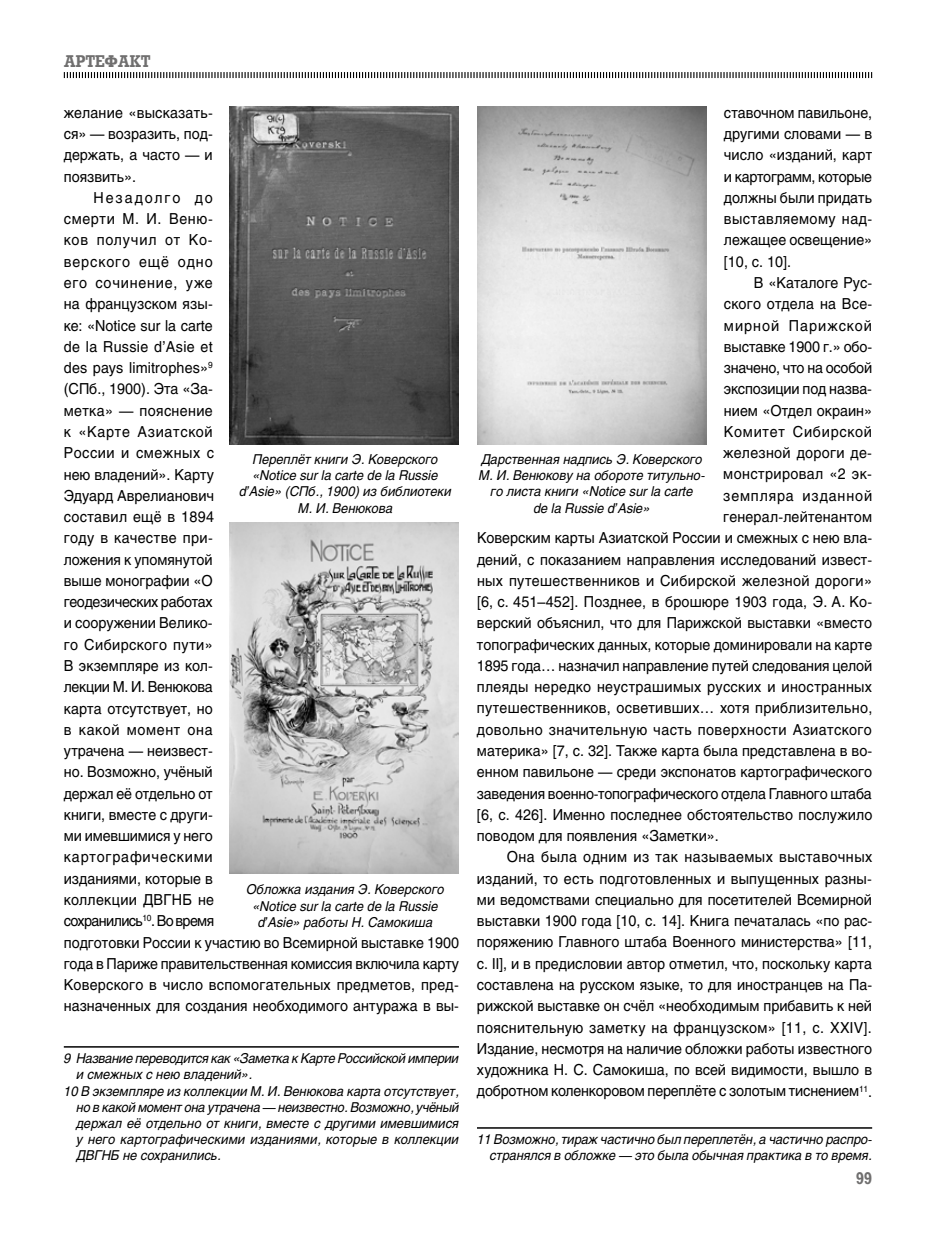
<style>
.page{position:relative;width:936px;height:1234px;background:#fff}
.page>*{position:absolute;margin:0;border:0;box-sizing:border-box;transform-origin:0 0}
.t1{font:700 16.5px "Rodeo C";color:#706f6f;scale:.9 1}
.t2{font:15px/21.3px "Helios C";color:#000;text-align:justify;scale:.95 1}
.t3{font:15px "Helios C";letter-spacing:.02em;color:#000;scale:.95 1}
.t4{font:15px "Helios C";letter-spacing:.025em;color:#000;scale:.95 1}
.t5{font:15px "Helios C";letter-spacing:-.02em;color:#000;scale:.95 1}
.t6{font:15px "Helios C";letter-spacing:.03em;color:#000;scale:.95 1}
.t7{font:15px "Helios C";letter-spacing:.05em;color:#000;scale:.95 1}
.t8{font:15px "Helios C";letter-spacing:.06em;color:#000;scale:.95 1}
.t9{font:15px "Helios C";letter-spacing:.07em;color:#000;scale:.95 1}
.t10{font:italic 13.5px/16.2px "Helios C";color:#000;text-align:center;scale:.95 1}
.t11{font:italic 13.5px "Helios C";letter-spacing:-.025em;color:#000;scale:.95 1}
.t12{font:italic 13.5px "Helios C";letter-spacing:-.02em;color:#000;scale:.95 1}
</style>
<div class="page">
<svg style="left:63px;top:72px;width:809px;height:7px"></svg>
<hr style="left:64px;top:1045px;width:395px;height:2px;background:#000">
<hr style="left:477px;top:1126px;width:395px;height:2px;background:#000">
<img style="left:230px;top:106px;width:229px;height:338px">
<img style="left:230px;top:522px;width:228px;height:351px">
<img style="left:477px;top:106px;width:230px;height:338px">
<p class="t1" style="left:64px;top:51px;width:98px">АРТЕФАКТ</p>
<p class="t2" style="left:64px;top:102px;width:158px">желание «высказать&shy;ся» — возразить, под&shy;держать, а часто — и поязвить».</p>
<p class="t2" style="left:64px;top:187px;width:417px;text-align:left;text-indent:30px">Незадолго до<br>смерти М. И. Веню-<br>ков получил от Ко-<br>верского ещё одно<br>его сочинение, уже<br>на французском язы-<br>ке: «Notice sur la carte<br>de la Russie d’Asie et<br>des pays limitrophes»<sup>9<br></sup>(СПб., 1900). Эта «За-<br>метка» — пояснение<br>к «Карте Азиатской<br>России и смежных с<br>нею владений». Карту<br>Эдуард Аврелианович<br>составил ещё в 1894<br>году в качестве при-<br>ложения к упомянутой<br>выше монографии «О<br>геодезических работах<br>и сооружении Велико-<br>го Сибирского пути»<br>В экземпляре из кол-<br>лекции М. И. Венюкова<br>карта отсутствует, но<br>в какой момент она<br>утрачена — неизвест-<br>но. Возможно, учёный<br>держал её отдельно от<br>книги, вместе с други-<br>ми имевшимися у него<br>картографическими<br>изданиями, которые в<br>коллекции ДВГНБ не<br>сохранились<sup>10</sup>. Во время<br>подготовки России к участию во Всемирной выставке 1900 года в Париже правительственная комиссия включила карту<br>Коверского в число вспомогательных предметов, пред&shy;назначенных для создания необходимого антуража в вы-</p>
<p class="t11" style="left:64px;top:1049px;width:417px">9 Название переводится как «Заметка к Карте Российской империи</p>
<p class="t10" style="left:77px;top:1066px;width:187px">и смежных с нею владений».</p>
<p class="t10" style="left:64px;top:1082px;width:417px">10 В экземпляре из коллекции М. И. Венюкова карта отсутствует,</p>
<p class="t12" style="left:77px;top:1098px;width:404px">но в какой момент она утрачена — неизвестно. Возможно, учёный</p>
<p class="t10" style="left:77px;top:1114px;width:404px">держал её отдельно от книги, вместе с другими имевшимися</p>
<p class="t10" style="left:77px;top:1130px;width:404px">у него картографическими изданиями, которые в коллекции</p>
<p class="t10" style="left:77px;top:1147px;width:154px">ДВГНБ не сохранились.</p>
<p class="t2" style="left:724px;top:102px;width:157px">ставочном павильоне, другими словами — в число «изданий, карт и картограмм, которые должны были придать выставляемому над&shy;лежащее освещение» [10, с. 10].</p>
<p class="t2" style="left:753px;top:272px;width:126px">В «Каталоге Рус-</p>
<p class="t2" style="left:724px;top:293px;width:157px">ского отдела на Все-</p>
<p class="t9" style="left:724px;top:316px;width:157px">мирной Парижской</p>
<p class="t2" style="left:724px;top:335px;width:157px">выставке 1900 г.» обо-</p>
<p class="t2" style="left:724px;top:357px;width:158px">значено, что на особой</p>
<p class="t2" style="left:724px;top:378px;width:157px">экспозиции под назва-</p>
<p class="t2" style="left:724px;top:399px;width:157px">нием «Отдел окраин»</p>
<p class="t7" style="left:724px;top:422px;width:157px">Комитет Сибирской</p>
<p class="t3" style="left:723px;top:444px;width:158px">железной дороги де-</p>
<p class="t4" style="left:723px;top:465px;width:158px">монстрировал «2 эк-</p>
<p class="t8" style="left:723px;top:486px;width:158px">земпляра изданной</p>
<p class="t2" style="left:723px;top:506px;width:158px">генерал-лейтенантом</p>
<p class="t2" style="left:477px;top:527px;width:417px">Коверским карты Азиатской России и смежных с нею вла-</p>
<p class="t2" style="left:477px;top:548px;width:417px">дений, с показанием направления исследований извест-</p>
<p class="t4" style="left:477px;top:571px;width:417px">ных путешественников и Сибирской железной дороги»</p>
<p class="t2" style="left:477px;top:591px;width:417px">[6, с. 451–452]. Позднее, в брошюре 1903 года, Э. А. Ко-</p>
<p class="t2" style="left:477px;top:612px;width:417px">верский объяснил, что для Парижской выставки «вместо</p>
<p class="t2" style="left:477px;top:633px;width:417px">топографических данных, которые доминировали на карте</p>
<p class="t2" style="left:477px;top:654px;width:417px">1895 года… назначил направление путей следования целой</p>
<p class="t3" style="left:477px;top:677px;width:417px">плеяды нередко неустрашимых русских и иностранных</p>
<p class="t2" style="left:477px;top:697px;width:417px">путешественников, осветивших… хотя приблизительно,</p>
<p class="t4" style="left:477px;top:720px;width:417px">довольно значительную часть поверхности Азиатского</p>
<p class="t2" style="left:477px;top:739px;width:417px">материка» [7, с. 32]. Также карта была представлена в во-</p>
<p class="t2" style="left:477px;top:761px;width:417px">енном павильоне — среди экспонатов картографического</p>
<p class="t5" style="left:477px;top:784px;width:417px">заведения военно-топографического отдела Главного штаба</p>
<p class="t2" style="left:477px;top:803px;width:417px">[6, с. 426]. Именно последнее обстоятельство послужило</p>
<p class="t2" style="left:477px;top:824px;width:256px">поводом для появления «Заметки».</p>
<p class="t6" style="left:506px;top:847px;width:386px">Она была одним из так называемых выставочных</p>
<p class="t2" style="left:477px;top:867px;width:417px">изданий, то есть подготовленных и выпущенных разны-</p>
<p class="t2" style="left:477px;top:888px;width:417px">ми ведомствами специально для посетителей Всемирной</p>
<p class="t2" style="left:477px;top:909px;width:417px">выставки 1900 года [10, с. 14]. Книга печаталась «по рас-</p>
<p class="t2" style="left:477px;top:931px;width:417px">поряжению Главного штаба Военного министерства» [11,</p>
<p class="t2" style="left:477px;top:952px;width:417px">с. II], и в предисловии автор отметил, что, поскольку карта</p>
<p class="t2" style="left:477px;top:973px;width:417px">составлена на русском языке, то для иностранцев на Па-</p>
<p class="t2" style="left:477px;top:994px;width:417px">рижской выставке он счёл «необходимым прибавить к ней</p>
<p class="t3" style="left:477px;top:1018px;width:417px">пояснительную заметку на французском» [11, с. XXIV].</p>
<p class="t2" style="left:477px;top:1037px;width:417px">Издание, несмотря на наличие обложки работы известного</p>
<p class="t2" style="left:477px;top:1058px;width:417px">художника Н. С. Самокиша, по всей видимости, вышло в</p>
<p class="t2" style="left:477px;top:1079px;width:417px">добротном коленкоровом переплёте с золотым тиснением<sup>11</sup>.</p>
<p class="t10" style="left:477px;top:1130px;width:417px;text-align:right">11 Возможно, тираж частично был переплетён, а частично распро&shy;странялся в обложке — это была обычная практика в то время.</p>
<p class="t10" style="left:239px;top:451px;width:224px">Переплёт книги Э. Коверского «Notice sur la carte de la Russie d’Asie» (СПб., 1900) из библиотеки<br>М. И. Венюкова</p>
<p class="t10" style="left:478px;top:451px;width:240px">Дарственная надпись Э. Коверского<br>М. И. Венюкову на обороте титульно&shy;го листа книги «Notice sur la carte<br>de la Russie d’Asie»</p>
<p class="t10" style="left:246px;top:881px;width:210px">Обложка издания Э. Коверского «Notice sur la carte de la Russie d’Asie» работы Н. Самокиша</p>
<p class="t1" style="left:856px;top:1167px;width:19px">99</p>
</div>
